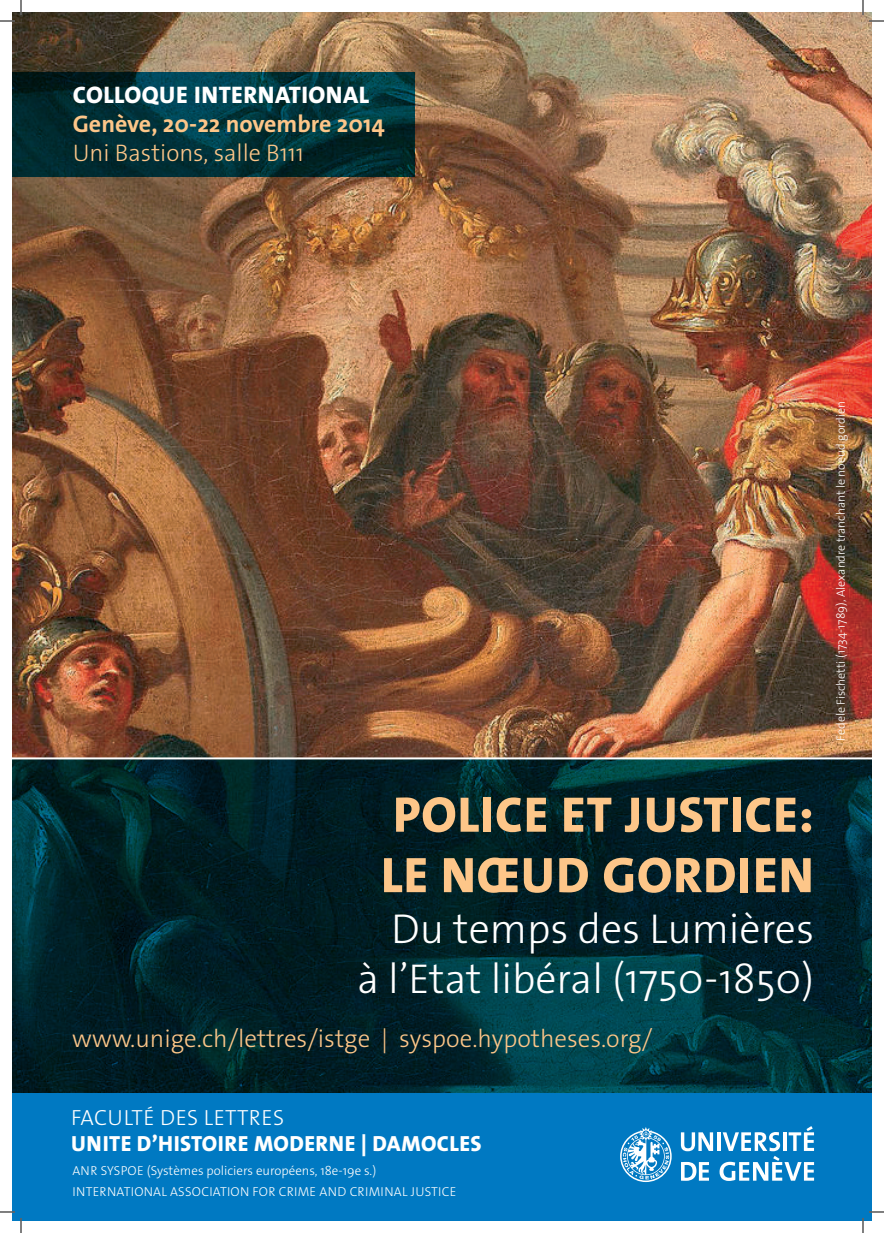
<style>
.page{position:relative;width:884px;height:1233px;background:#fff}
.page>*{position:absolute;margin:0;border:0;box-sizing:border-box;transform-origin:0 0}
.t1{font:800 50.4px/60.4px "The Sans Os F";letter-spacing:.02em;color:#fdc689}
.t2{font:300 42px/50.4px "The Sans Os F";color:#fff;text-align:right}
.t3{font:300 25px "The Sans Os F";color:#fdc689}
.t4{font:700 24.1px "The Sans Os F";color:#fdc689}
.t5{font:800 24.1px "The Sans Os F";letter-spacing:.02em;color:#fff}
.t6{font:300 24.1px "The Sans Os F";color:#fdc689}
.t7{font:800 22px "The Sans Os F";letter-spacing:.02em;color:#fff}
.t8{font:300 22px "The Sans Os F";letter-spacing:.02em;color:#fff}
.t9{font:300 13px/21.3px "The Sans Os F";letter-spacing:.02em;color:#fff}
.t10{font:300 12px "The Sans Os F";color:#fff}
</style>
<div class="page">
<img style="left:12px;top:12px;width:859px;height:745px">
<div style="left:12px;top:1092px;width:859px;height:128px;background:#0079c2"></div>
<svg style="left:12px;top:759px;width:859px;height:333px;background:#00252c"></svg>
<svg style="left:12px;top:72px;width:402px;height:104px;background:#003238"></svg>
<svg style="left:620px;top:1127px;width:52px;height:55px"></svg>
<svg style="left:681px;top:1132px;width:32px;height:19px"></svg>
<hr style="left:717px;top:1132px;width:3px;height:19px;background:#fff">
<svg style="left:681px;top:1162px;width:28px;height:18px"></svg>
<svg style="left:719px;top:1126px;width:95px;height:55px"></svg>
<svg style="left:0;top:1211px;width:15px;height:1px"></svg>
<svg style="left:869px;top:1211px;width:14px;height:1px"></svg>
<svg style="left:0;top:1px;width:22px;height:21px"></svg>
<svg style="left:20px;top:1218px;width:2px;height:15px"></svg>
<svg style="left:862px;top:1px;width:21px;height:21px"></svg>
<svg style="left:862px;top:1218px;width:2px;height:15px"></svg>
<h3 class="t5" style="left:73px;top:79px;width:298px">COLLOQUE INTERNATIONAL</h3>
<h3 class="t4" style="left:73px;top:108px;width:313px">Genève, 20-22 novembre 2014</h3>
<h3 class="t6" style="left:73px;top:137px;width:233px">Uni Bastions, salle B111</h3>
<h1 class="t1" style="left:381px;top:785px;width:434px">POLICE ET JUSTICE:<br>LE NŒUD GORDIEN</h1>
<h2 class="t2" style="left:357px;top:903px;width:458px">Du temps des Lumières<br>à l’Etat libéral (1750-1850)</h2>
<h3 class="t3" style="left:72px;top:1022px;width:582px">www.unige.ch/lettres/istge | syspoe.hypotheses.org/</h3>
<h3 class="t8" style="left:71px;top:1103px;width:215px">FACULTÉ DES LETTRES</h3>
<h3 class="t7" style="left:71px;top:1129px;width:412px">UNITE D’HISTOIRE MODERNE | DAMOCLES</h3>
<p class="t9" style="left:72px;top:1159px;width:385px">ANR SYSPOE (Systèmes policiers européens, 18e-19e s.)<br>INTERNATIONAL ASSOCIATION FOR CRIME AND CRIMINAL JUSTICE</p>
<p class="t10" style="left:833px;top:740px;width:341px;rotate:-90deg">Fedele Fischetti (1734-1789), Alexandre tranchant le noeud gordien</p>
</div>
